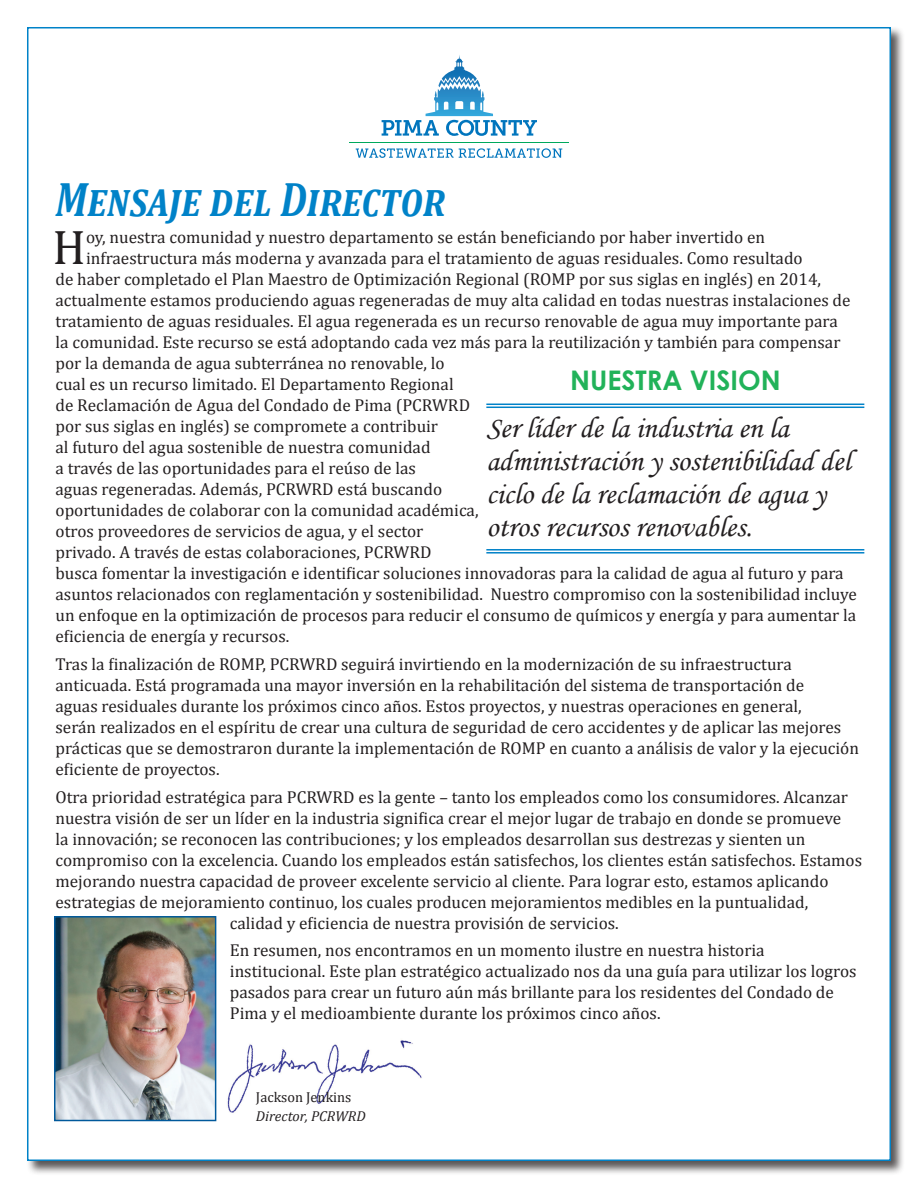
<style>
.page{position:relative;width:918px;height:1188px;background:#fff}
.page>*{position:absolute;margin:0;border:0;box-sizing:border-box;transform-origin:0 0}
.t1{font:italic 700 48.75px "Cambria";color:#0082c8;scale:.8 1}
.t2{font:48.75px "Cambria";color:#231f20}
.t3{font:30px/33px "Monotype Corsiva";color:#231f20}
.t4{font:700 27px "Century Gothic";color:#21b259}
.t5{font:17.25px/21px "Cambria";color:#231f20}
.t6{font:italic 14.4px "Cambria";color:#231f20}
.t7{font:14.4px "Cambria";color:#231f20}
</style>
<div class="page">
<div style="left:26px;top:26px;width:879px;height:1150px;background:#231f20;opacity:.75"></div>
<div style="left:28px;top:28px;width:862px;height:1132px;background:#fff"></div>
<svg style="left:382px;top:55px;width:155px;height:81px"></svg>
<svg style="left:356px;top:148px;width:206px;height:10px"></svg>
<hr style="left:349px;top:142px;width:220px;height:1px;background:#00a95c">
<img style="left:56px;top:918px;width:158px;height:201px">
<div style="left:54px;top:916px;width:162px;height:205px;border:1px solid #00599b"></div>
<img style="left:227px;top:1040px;width:195px;height:73px">
<hr style="left:486px;top:404px;width:378px;height:1px;background:#0082c8">
<hr style="left:486px;top:407px;width:378px;height:1px;background:#0082c8">
<hr style="left:486px;top:549px;width:378px;height:2px;background:#0082c8">
<hr style="left:486px;top:552px;width:378px;height:2px;background:#0082c8">
<h1 class="t1" style="left:56px;top:165px;width:489px">Mensaje del Director</h1>
<h1 class="t2" style="left:53px;top:219px;width:35px">H</h1>
<p class="t5" style="left:86px;top:227px;width:680px">oy, nuestra comunidad y nuestro departamento se están beneficiando por haber invertido en</p>
<p class="t5" style="left:86px;top:248px;width:718px">infraestructura más moderna y avanzada para el tratamiento de aguas residuales. Como resultado</p>
<p class="t5" style="left:56px;top:269px;width:767px">de haber completado el Plan Maestro de Optimización Regional (ROMP por sus siglas en inglés) en 2014,</p>
<p class="t5" style="left:56px;top:290px;width:797px">actualmente estamos produciendo aguas regeneradas de muy alta calidad en todas nuestras instalaciones de</p>
<p class="t5" style="left:56px;top:311px;width:784px">tratamiento de aguas residuales. El agua regenerada es un recurso renovable de agua muy importante para</p>
<p class="t5" style="left:56px;top:332px;width:787px">la comunidad. Este recurso se está adoptando cada vez más para la reutilización y también para compensar</p>
<p class="t5" style="left:56px;top:353px;width:391px">por la demanda de agua subterránea no renovable, lo</p>
<p class="t5" style="left:56px;top:374px;width:400px">cual es un recurso limitado. El Departamento Regional</p>
<p class="t5" style="left:56px;top:395px;width:416px">de Reclamación de Agua del Condado de Pima (PCRWRD</p>
<p class="t5" style="left:56px;top:416px;width:384px">por sus siglas en inglés) se compromete a contribuir</p>
<p class="t5" style="left:56px;top:437px;width:377px">al futuro del agua sostenible de nuestra comunidad</p>
<p class="t5" style="left:56px;top:458px;width:362px">a través de las oportunidades para el reúso de las</p>
<p class="t5" style="left:56px;top:479px;width:388px">aguas regeneradas. Además, PCRWRD está buscando</p>
<p class="t5" style="left:56px;top:500px;width:425px">oportunidades de colaborar con la comunidad académica,</p>
<p class="t5" style="left:56px;top:521px;width:369px">otros proveedores de servicios de agua, y el sector</p>
<p class="t5" style="left:56px;top:542px;width:378px">privado. A través de estas colaboraciones, PCRWRD</p>
<p class="t5" style="left:56px;top:563px;width:790px">busca fomentar la investigación e identificar soluciones innovadoras para la calidad de agua al futuro y para</p>
<p class="t5" style="left:56px;top:584px;width:803px">asuntos relacionados con reglamentación y sostenibilidad. Nuestro compromiso con la sostenibilidad incluye</p>
<p class="t5" style="left:56px;top:605px;width:802px">un enfoque en la optimización de procesos para reducir el consumo de químicos y energía y para aumentar la</p>
<p class="t5" style="left:56px;top:626px;width:235px">eficiencia de energía y recursos.</p>
<p class="t5" style="left:56px;top:654px;width:805px">Tras la finalización de ROMP, PCRWRD seguirá invirtiendo en la modernización de su infraestructura anticuada. Está programada una mayor inversión en la rehabilitación del sistema de transportación de<br>aguas residuales durante los próximos cinco años. Estos proyectos, y nuestras operaciones en general,<br>serán realizados en el espíritu de crear una cultura de seguridad de cero accidentes y de aplicar las mejores prácticas que se demostraron durante la implementación de ROMP en cuanto a análisis de valor y la ejecución eficiente de proyectos.</p>
<p class="t5" style="left:56px;top:786px;width:794px">Otra prioridad estratégica para PCRWRD es la gente – tanto los empleados como los consumidores. Alcanzar</p>
<p class="t5" style="left:56px;top:807px;width:787px">nuestra visión de ser un líder en la industria significa crear el mejor lugar de trabajo en donde se promueve</p>
<p class="t5" style="left:56px;top:828px;width:751px">la innovación; se reconocen las contribuciones; y los empleados desarrollan sus destrezas y sienten un</p>
<p class="t5" style="left:56px;top:849px;width:808px">compromiso con la excelencia. Cuando los empleados están satisfechos, los clientes están satisfechos. Estamos</p>
<p class="t5" style="left:56px;top:870px;width:775px">mejorando nuestra capacidad de proveer excelente servicio al cliente. Para lograr esto, estamos aplicando</p>
<p class="t5" style="left:56px;top:891px;width:754px">estrategias de mejoramiento continuo, los cuales producen mejoramientos medibles en la puntualidad,</p>
<p class="t5" style="left:230px;top:912px;width:390px">calidad y eficiencia de nuestra provisión de servicios.</p>
<p class="t5" style="left:230px;top:940px;width:628px">En resumen, nos encontramos en un momento ilustre en nuestra historia institucional. Este plan estratégico actualizado nos da una guía para utilizar los logros pasados para crear un futuro aún más brillante para los residentes del Condado de Pima y el medioambiente durante los próximos cinco años.</p>
<h3 class="t4" style="left:570px;top:360px;width:212px">NUESTRA VISION</h3>
<h2 class="t3" style="left:486px;top:411px;width:366px">Ser líder de la industria en la administración y sostenibilidad del ciclo de la reclamación de agua y otros recursos renovables.</h2>
<p class="t7" style="left:256px;top:1089px;width:97px">Jackson Jenkins</p>
<p class="t6" style="left:256px;top:1106px;width:111px">Director, PCRWRD</p>
</div>
